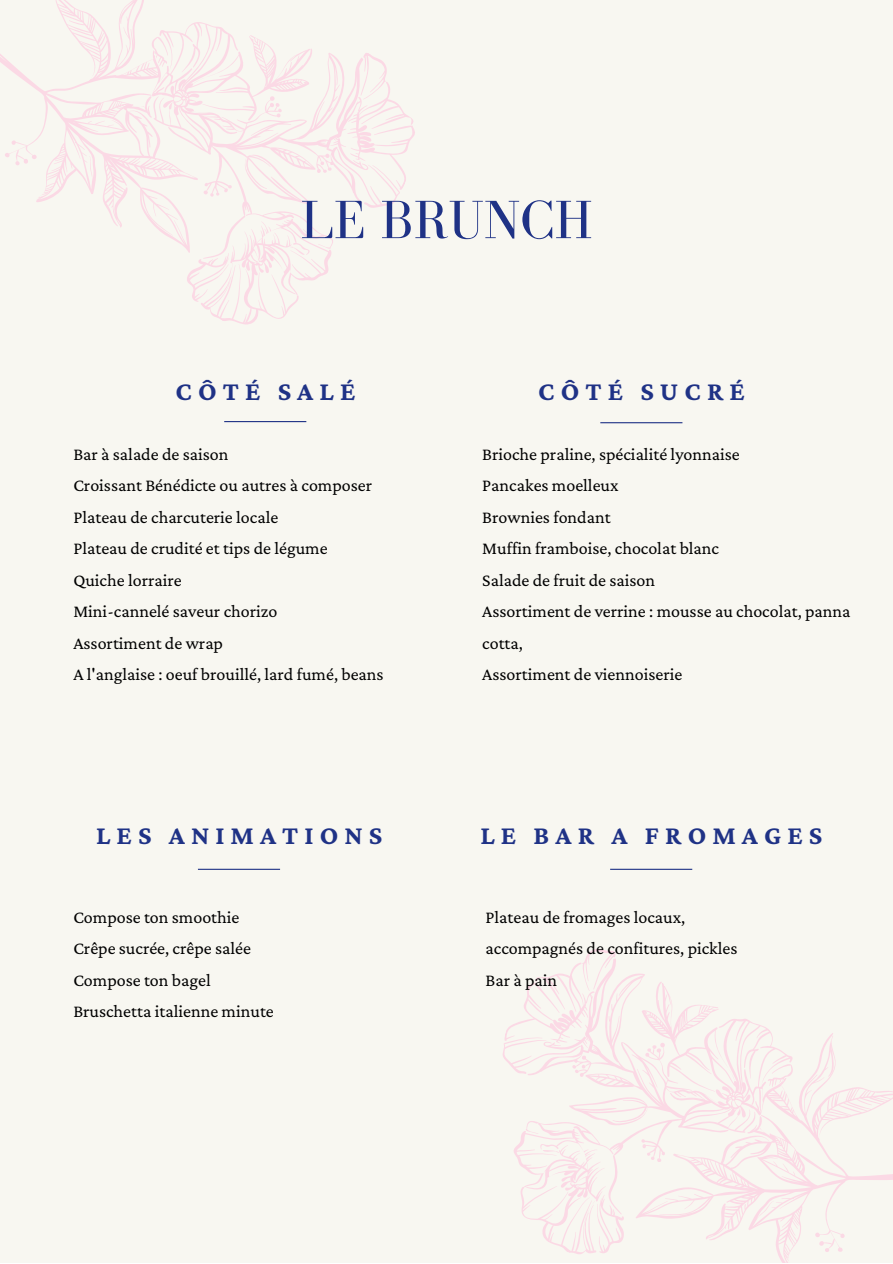
<style>
.page{position:relative;width:893px;height:1264px;background:#fff}
.page>*{position:absolute;margin:0;border:0;box-sizing:border-box;transform-origin:0 0}
.t1{font:55.5px "Bodoni FLF";color:#1f3286}
.t2{font:700 27px "Crimson Pro";letter-spacing:.225em;color:#1f3286}
.t3{font:18px/31.5px "Crimson Pro";color:#000}
</style>
<div class="page">
<div style="left:0;top:0;width:892px;height:1262px;background:#f8f7f1"></div>
<svg style="left:0;top:0;width:415px;height:325px"></svg>
<svg style="left:502px;top:949px;width:390px;height:313px"></svg>
<hr style="left:224px;top:421px;width:82px;height:1px;background:#1f3286">
<hr style="left:600px;top:422px;width:82px;height:1px;background:#1f3286">
<hr style="left:198px;top:868px;width:82px;height:1px;background:#1f3286">
<hr style="left:610px;top:868px;width:82px;height:1px;background:#1f3286">
<h1 class="t1" style="left:300px;top:190px;width:293px">LE BRUNCH</h1>
<h2 class="t2" style="left:176px;top:375px;width:181px">CÔTÉ SALÉ</h2>
<h2 class="t2" style="left:538px;top:375px;width:208px">CÔTÉ SUCRÉ</h2>
<p class="t3" style="left:73px;top:437px;width:312px">Bar à salade de saison<br>Croissant Bénédicte ou autres à composer<br>Plateau de charcuterie locale<br>Plateau de crudité et tips de légume<br>Quiche lorraire<br>Mini-cannelé saveur chorizo<br>Assortiment de wrap<br>A l'anglaise : oeuf brouillé, lard fumé, beans</p>
<h2 class="t2" style="left:96px;top:819px;width:288px">LES ANIMATIONS</h2>
<p class="t3" style="left:73px;top:901px;width:202px">Compose ton smoothie<br>Crêpe sucrée, crêpe salée<br>Compose ton bagel<br>Bruschetta italienne minute</p>
<p class="t3" style="left:482px;top:437px;width:369px">Brioche praline, spécialité lyonnaise<br>Pancakes moelleux<br>Brownies fondant<br>Muffin framboise, chocolat blanc<br>Salade de fruit de saison<br>Assortiment de verrine : mousse au chocolat, panna cotta,<br>Assortiment de viennoiserie</p>
<h2 class="t2" style="left:480px;top:819px;width:343px">LE BAR A FROMAGES</h2>
<p class="t3" style="left:485px;top:901px;width:253px">Plateau de fromages locaux, accompagnés de confitures, pickles<br>Bar à pain</p>
</div>
